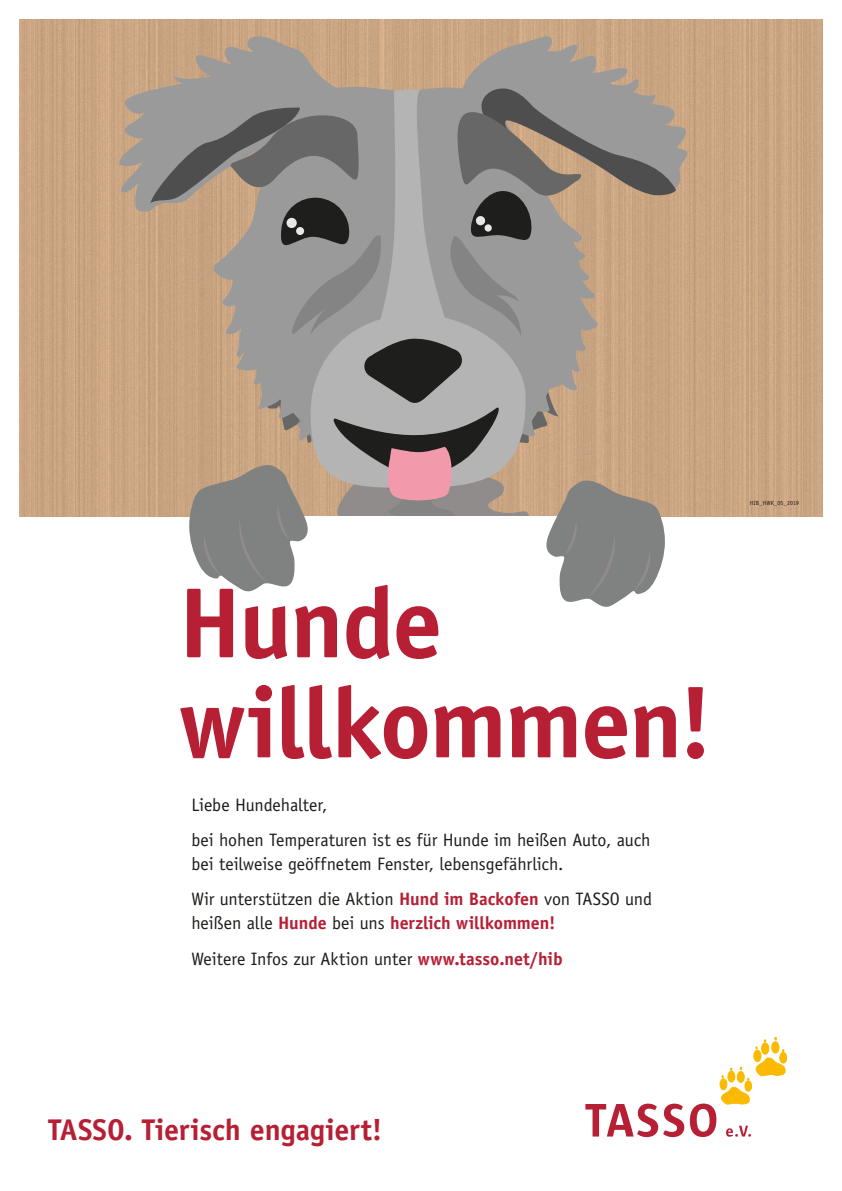
<style>
.page{position:relative;width:842px;height:1191px;background:#fff}
.page>*{position:absolute;margin:0;border:0;box-sizing:border-box;transform-origin:0 0}
.t1{font:700 100px "Officina Sans Std";letter-spacing:-.02em;color:#b61f34}
.t2{font:700 30px "Officina Sans Std";color:#b61f34}
.t3{font:18px/24px "Officina Sans Std";letter-spacing:-.005em;color:#1d1d1b}
.Text_im_Kasten{font:6px "Officina Sans Std";letter-spacing:.015em;color:#1d1d1b}
.s1{font-weight:700;color:#b61f34}
</style>
<div class="page">
<svg style="left:585px;top:1103px;width:99px;height:34px"></svg>
<div style="left:720px;top:1078px;width:7px;height:11px;background:#fbba00;border-radius:50%"></div>
<div style="left:720px;top:1078px;width:7px;height:11px;border:1px solid #fbba00;border-radius:50%"></div>
<svg style="left:690px;top:1087px;width:61px;height:50px"></svg>
<div style="left:728px;top:1071px;width:7px;height:11px;background:#fbba00;border-radius:50%"></div>
<div style="left:728px;top:1071px;width:7px;height:11px;border:1px solid #fbba00;border-radius:50%"></div>
<div style="left:737px;top:1071px;width:7px;height:11px;background:#fbba00;border-radius:50%"></div>
<div style="left:737px;top:1071px;width:7px;height:11px;border:1px solid #fbba00;border-radius:50%"></div>
<div style="left:745px;top:1080px;width:7px;height:11px;background:#fbba00;border-radius:50%"></div>
<div style="left:745px;top:1080px;width:7px;height:11px;border:1px solid #fbba00;border-radius:50%"></div>
<div style="left:754px;top:1050px;width:7px;height:11px;background:#fbba00;border-radius:50%"></div>
<div style="left:754px;top:1050px;width:7px;height:11px;border:1px solid #fbba00;border-radius:50%"></div>
<svg style="left:756px;top:1057px;width:30px;height:19px"></svg>
<div style="left:762px;top:1043px;width:7px;height:11px;background:#fbba00;border-radius:50%"></div>
<div style="left:761px;top:1043px;width:8px;height:11px;border:1px solid #fbba00;border-radius:50%"></div>
<div style="left:772px;top:1041px;width:7px;height:12px;background:#fbba00;border-radius:50%"></div>
<div style="left:772px;top:1041px;width:7px;height:12px;border:1px solid #fbba00;border-radius:50%"></div>
<div style="left:780px;top:1052px;width:7px;height:11px;background:#fbba00;border-radius:50%"></div>
<div style="left:780px;top:1052px;width:7px;height:11px;border:1px solid #fbba00;border-radius:50%"></div>
<img style="left:20px;top:20px;width:802px;height:496px">
<svg style="left:119px;top:36px;width:567px;height:571px;background:#aea095"></svg>
<p class="t1" style="left:179px;top:561px;width:265px">Hunde</p>
<p class="t1" style="left:179px;top:661px;width:536px">willkommen!</p>
<p class="t3" style="left:191px;top:792px;width:138px">Liebe Hundehalter,</p>
<p class="t3" style="left:191px;top:828px;width:461px">bei hohen Temperaturen ist es für Hunde im heißen Auto, auch bei teilweise geöffnetem Fenster, lebensgefährlich.</p>
<p class="t3" style="left:191px;top:887px;width:462px">Wir unterstützen die Aktion <span class="s1">Hund im Backofen</span> von TASSO und heißen alle <span class="s1">Hunde</span> bei uns <span class="s1">herzlich willkommen!</span></p>
<p class="t3" style="left:191px;top:946px;width:373px">Weitere Infos zur Aktion unter <span class="s1">www.tasso.net/hib</span></p>
<p class="Text_im_Kasten" style="left:750px;top:499px;width:51px">HIB_HWK_05_2019</p>
<p class="t2" style="left:48px;top:1111px;width:336px">TASSO. Tierisch engagiert!</p>
</div>
